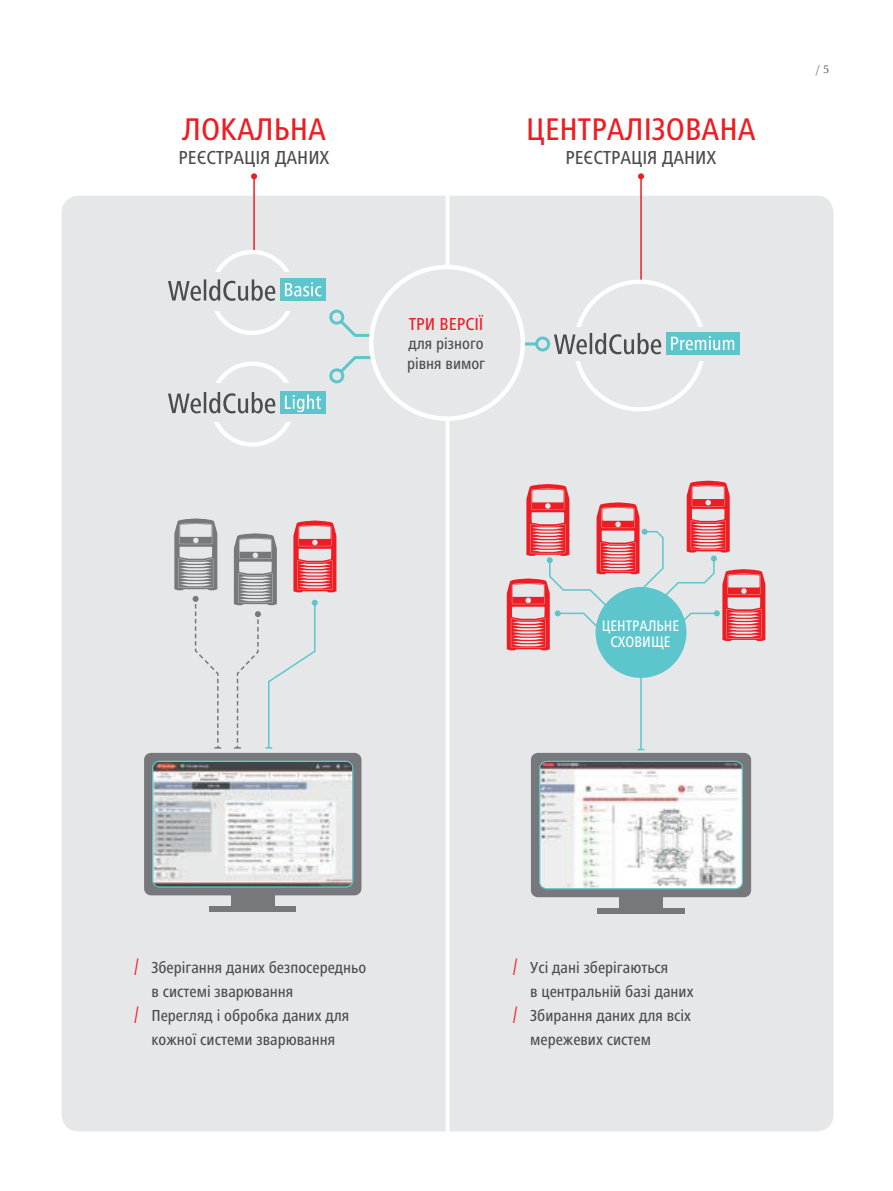
<style>
.page{position:relative;width:893px;height:1191px;background:#fff}
.page>*{position:absolute;margin:0;border:0;box-sizing:border-box;transform-origin:0 0}
.t1{font:500 condensed 32.4px "Frutiger Next LTW1 G";color:#ee1d23}
.t2{font:500 condensed 19.5px "Frutiger Next LTW1 G";color:#4b4c4d}
.t3{font:500 condensed 18px "Frutiger Next LTW1 G";color:#ee1d23}
.t4{font:500 condensed 16.5px/19.5px "Frutiger Next LTW1 G";color:#4b4c4d}
.t5{font:500 condensed 15.75px/16.5px "Frutiger Next LTW1 G";color:#fff;text-align:center;scale:.96 1}
.t6{font:12px "Celeste Offc Pro";color:#4b4c4d}
.s1{font-size:24.75px;color:#ee1d23}
</style>
<div class="page">
<div style="left:449px;top:196px;width:384px;height:935px;background:#e6e7e9"></div>
<div style="left:62px;top:196px;width:384px;height:935px;background:#e6e7e9"></div>
<hr style="left:253px;top:176px;width:2px;height:86px;background:#ee1d23">
<svg style="left:251px;top:173px;width:6px;height:6px"></svg>
<hr style="left:640px;top:176px;width:2px;height:113px;background:#ee1d23">
<svg style="left:638px;top:173px;width:6px;height:6px"></svg>
<div style="left:576px;top:282px;width:127px;height:127px;background:#e6e7e9;border-radius:50%"></div>
<div style="left:574px;top:279px;width:131px;height:132px;border:4px solid #fff;border-radius:50%"></div>
<div style="left:543px;top:327px;width:187px;height:33px;background:#e6e7e9"></div>
<svg style="left:554px;top:333px;width:107px;height:21px"></svg>
<div style="left:666px;top:332px;width:73px;height:23px;background:#5dc6cc"></div>
<svg style="left:671px;top:336px;width:63px;height:14px"></svg>
<div style="left:212px;top:364px;width:81px;height:80px;background:#e6e7e9;border-radius:50%"></div>
<div style="left:210px;top:361px;width:85px;height:85px;border:4px solid #fff;border-radius:50%"></div>
<div style="left:183px;top:383px;width:134px;height:39px;background:#e6e7e9"></div>
<svg style="left:168px;top:392px;width:107px;height:21px"></svg>
<div style="left:280px;top:391px;width:46px;height:23px;background:#5dc6cc"></div>
<svg style="left:285px;top:394px;width:36px;height:18px"></svg>
<div style="left:212px;top:252px;width:81px;height:81px;background:#e6e7e9;border-radius:50%"></div>
<div style="left:210px;top:250px;width:85px;height:85px;border:4px solid #fff;border-radius:50%"></div>
<div style="left:183px;top:272px;width:134px;height:38px;background:#e6e7e9"></div>
<svg style="left:168px;top:279px;width:107px;height:22px"></svg>
<div style="left:280px;top:279px;width:46px;height:22px;background:#5dc6cc"></div>
<svg style="left:285px;top:282px;width:36px;height:14px"></svg>
<svg style="left:337px;top:317px;width:38px;height:21px"></svg>
<div style="left:329px;top:310px;width:15px;height:15px;border:3px solid #5dc6cc;border-radius:50%"></div>
<svg style="left:337px;top:354px;width:41px;height:22px"></svg>
<div style="left:329px;top:368px;width:15px;height:15px;border:3px solid #5dc6cc;border-radius:50%"></div>
<hr style="left:500px;top:342px;width:37px;height:3px;background:#5dc6cc">
<div style="left:535px;top:336px;width:15px;height:15px;border:3px solid #5dc6cc;border-radius:50%"></div>
<div style="left:371px;top:267px;width:152px;height:152px;background:#e6e7e9;border-radius:50%"></div>
<div style="left:369px;top:265px;width:156px;height:156px;border:4px solid #fff;border-radius:50%"></div>
<svg style="left:507px;top:480px;width:258px;height:170px;background:#e5babd"></svg>
<hr style="left:640px;top:668px;width:2px;height:81px;background:#5dc6cc">
<svg style="left:144px;top:518px;width:217px;height:377px;background:#d1cfd0"></svg>
<div style="left:231px;top:895px;width:43px;height:12px;background:#76787b"></div>
<div style="left:209px;top:906px;width:87px;height:6px;background:#76787b"></div>
<div style="left:152px;top:760px;width:201px;height:127px;border:1px solid #5dc6cc;border-radius:7px"></div>
<svg style="left:531px;top:749px;width:220px;height:148px"></svg>
<div style="left:619px;top:897px;width:44px;height:12px;background:#76787b"></div>
<div style="left:597px;top:908px;width:88px;height:6px;background:#76787b"></div>
<div style="left:539px;top:760px;width:204px;height:129px;border:1px solid #5dc6cc;border-radius:7px"></div>
<div style="left:596px;top:587px;width:90px;height:91px;background:#5dc6cc;border-radius:50%"></div>
<h1 class="t1" style="left:182px;top:111px;width:145px">ЛОКАЛЬНА</h1>
<p class="t2" style="left:179px;top:146px;width:152px">РЕЄСТРАЦІЯ ДАНИХ</p>
<h1 class="t1" style="left:526px;top:111px;width:231px">ЦЕНТРАЛІЗОВАНА</h1>
<p class="t2" style="left:565px;top:146px;width:152px">РЕЄСТРАЦІЯ ДАНИХ</p>
<p class="t3" style="left:409px;top:313px;width:76px">ТРИ ВЕРСІЇ</p>
<p class="t4" style="left:407px;top:334px;width:80px">для різного рівня вимог</p>
<p class="t6" style="left:816px;top:61px;width:14px">/ 5</p>
<p class="t5" style="left:602px;top:617px;width:82px">ЦЕНТРАЛЬНЕ<br>СХОВИЩЕ</p>
<p class="t4" style="left:134px;top:958px;width:233px"><span class="s1">/</span> Зберігання даних безпосередньо</p>
<p class="t4" style="left:151px;top:982px;width:143px">в системі зварювання</p>
<p class="t4" style="left:134px;top:1006px;width:216px"><span class="s1">/</span> Перегляд і обробка даних для</p>
<p class="t4" style="left:151px;top:1030px;width:185px">кожної системи зварювання</p>
<p class="t4" style="left:513px;top:958px;width:157px"><span class="s1">/</span> Усі дані зберігаються</p>
<p class="t4" style="left:530px;top:982px;width:165px">в центральній базі даних</p>
<p class="t4" style="left:513px;top:1006px;width:179px"><span class="s1">/</span> Збирання даних для всіх</p>
<p class="t4" style="left:530px;top:1030px;width:122px">мережевих систем</p>
</div>
